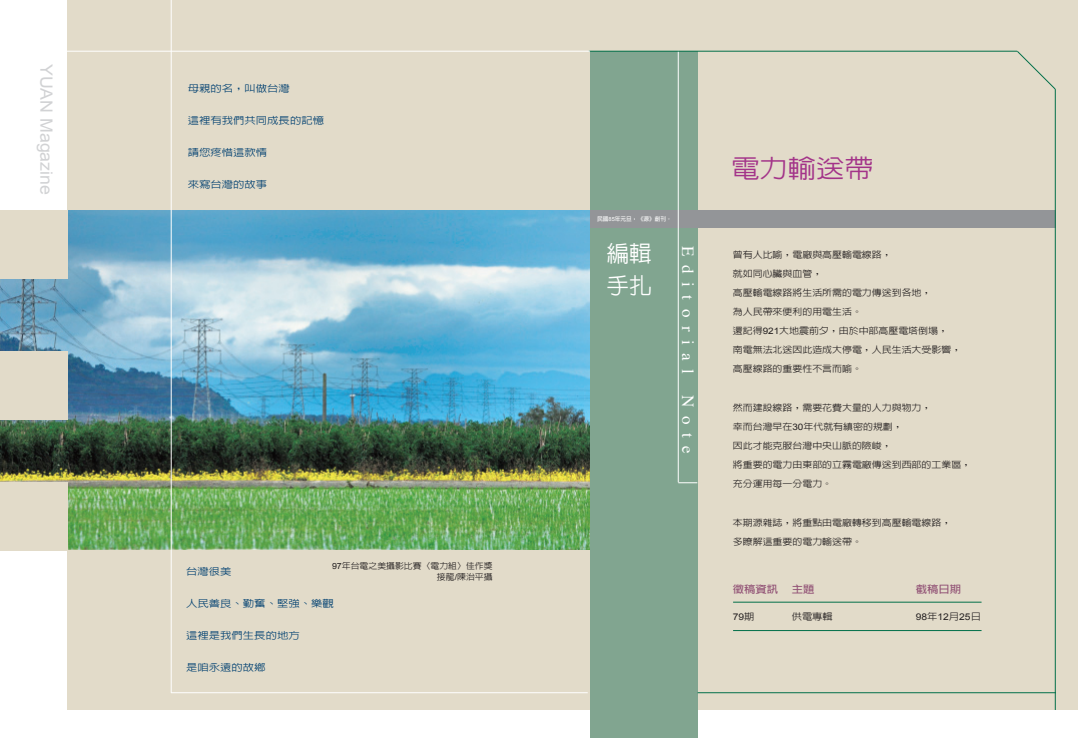
<style>
.page{position:relative;width:1078px;height:738px;background:#fff}
.page>*{position:absolute;margin:0;border:0;box-sizing:border-box;transform-origin:0 0}
.t1{font:500 25.5px "AR Hei B5";color:#a33489;scale:1.11 1}
.t2{font:500 22.7px/31.9px "AR Hei B5";color:#fff}
.t3{font:17px "Times";letter-spacing:.5em;color:#fff}
.t4{font:16.8px "Arial";color:#d1d2d4;scale:1.05 1}
.t5{font:700 10.2px "AR Hei B5";color:#925376;scale:1.11 1}
.t6{font:500 9.6px "AR Hei B5";color:#004071;scale:1.18 1}
.t7{font:9.2px "Arial";color:#231f20;scale:1.11 1}
.t8{font:500 9.2px "AR Hei B5";color:#231f20;scale:1.11 1}
.t9{font:500 8.9px "AR Hei B5";color:#231f20;scale:1.11 1}
.t10{font:500 8.4px/10.6px "AR Hei B5";color:#231f20;text-align:right;scale:1.05 1}
.t11{font:700 5.7px "AR Hei B5";color:#fff}
.s1{font-family:"Arial";font-weight:400}
.s2{font-family:"AR Hei B5";font-weight:500}
</style>
<div class="page">
<div style="left:67px;top:0;width:1010px;height:709px;background:#e2dbc9"></div>
<img style="left:0;top:210px;width:590px;height:339px">
<div style="left:590px;top:51px;width:107px;height:686px;background:#81a590"></div>
<div style="left:590px;top:210px;width:464px;height:17px;background:#939598"></div>
<hr style="left:678px;top:51px;width:1px;height:431px;background:#fff">
<hr style="left:588px;top:51px;width:428px;height:1px;background:#016f49">
<hr style="left:0;top:51px;width:590px;height:1px;background:#fff">
<hr style="left:1054px;top:89px;width:1px;height:620px;background:#016f49">
<svg style="left:1016px;top:51px;width:39px;height:38px"></svg>
<svg style="left:678px;top:482px;width:19px;height:1px"></svg>
<hr style="left:171px;top:0;width:1px;height:692px;background:#fff">
<hr style="left:171px;top:692px;width:416px;height:1px;background:#fff">
<div style="left:0;top:210px;width:67px;height:68px;background:#e2dbc9"></div>
<div style="left:0;top:351px;width:67px;height:68px;background:#e2dbc9"></div>
<div style="left:0;top:482px;width:67px;height:68px;background:#e2dbc9"></div>
<hr style="left:697px;top:692px;width:358px;height:1px;background:#016f49">
<hr style="left:733px;top:601px;width:248px;height:1px;background:#016f49">
<hr style="left:733px;top:629px;width:248px;height:1px;background:#016f49">
<p class="t4" style="left:57px;top:64px;width:126px;rotate:90deg">YUAN Magazine</p>
<p class="t6" style="left:188px;top:84px;width:88px">母親的名，叫做台灣</p>
<p class="t6" style="left:188px;top:116px;width:117px">這裡有我們共同成長的記憶</p>
<p class="t6" style="left:188px;top:147px;width:69px">請您疼惜這款情</p>
<p class="t6" style="left:188px;top:179px;width:69px">來寫台灣的故事</p>
<p class="t10" style="left:332px;top:560px;width:154px"><span class="s1">97</span>年台電之美攝影比賽〈電力組〉佳作獎接龍<span class="s1">/</span>陳治平攝</p>
<p class="t6" style="left:186px;top:566px;width:40px">台灣很美</p>
<p class="t6" style="left:186px;top:597px;width:126px">人民善良、勤奮、堅強、樂觀</p>
<p class="t6" style="left:186px;top:629px;width:98px">這裡是我們生長的地方</p>
<p class="t6" style="left:186px;top:661px;width:69px">是咱永遠的故鄉</p>
<p class="t11" style="left:597px;top:215px;width:76px">民國<span class="s1">85</span>年元旦，《源》創刊。</p>
<p class="t2" style="left:606px;top:237px;width:47px">編輯手扎</p>
<p class="t3" style="left:703px;top:246px;width:209px;rotate:90deg">Editorial Note</p>
<p class="t1" style="left:731px;top:156px;width:129px">電力輸送帶</p>
<p class="t9" style="left:732px;top:249px;width:145px">曾有人比喻，電廠與高壓輸電線路，</p>
<p class="t9" style="left:732px;top:268px;width:82px">就如同心臟與血管，</p>
<p class="t9" style="left:732px;top:288px;width:180px">高壓輸電線路將生活所需的電力傳送到各地，</p>
<p class="t9" style="left:732px;top:307px;width:118px">為人民帶來便利的用電生活。</p>
<p class="t9" style="left:732px;top:326px;width:195px">還記得<span class="s1">921</span>大地震前夕，由於中部高壓電塔倒塌，</p>
<p class="t9" style="left:732px;top:345px;width:207px">南電無法北送因此造成大停電，人民生活大受影響，</p>
<p class="t9" style="left:732px;top:364px;width:118px">高壓線路的重要性不言而喻。</p>
<p class="t9" style="left:732px;top:402px;width:180px">然而建設線路，需要花費大量的人力與物力，</p>
<p class="t9" style="left:732px;top:422px;width:154px">幸而台灣早在<span class="s1">30</span>年代就有縝密的規劃，</p>
<p class="t9" style="left:732px;top:441px;width:145px">因此才能克服台灣中央山脈的險峻，</p>
<p class="t9" style="left:732px;top:460px;width:216px">將重要的電力由東部的立霧電廠傳送到西部的工業區，</p>
<p class="t9" style="left:732px;top:479px;width:91px">充分運用每一分電力。</p>
<p class="t9" style="left:732px;top:517px;width:198px">本期源雜誌，將重點由電廠轉移到高壓輸電線路，</p>
<p class="t9" style="left:732px;top:536px;width:118px">多瞭解這重要的電力輸送帶。</p>
<p class="t5" style="left:732px;top:583px;width:42px">徵稿資訊</p>
<p class="t5" style="left:791px;top:583px;width:22px">主題</p>
<p class="t5" style="left:915px;top:583px;width:42px">截稿日期</p>
<p class="t7" style="left:732px;top:610px;width:21px">79<span class="s2">期</span></p>
<p class="t8" style="left:791px;top:612px;width:39px">供電專輯</p>
<p class="t7" style="left:915px;top:610px;width:60px">98<span class="s2">年</span>12<span class="s2">月</span>25<span class="s2">日</span></p>
</div>
